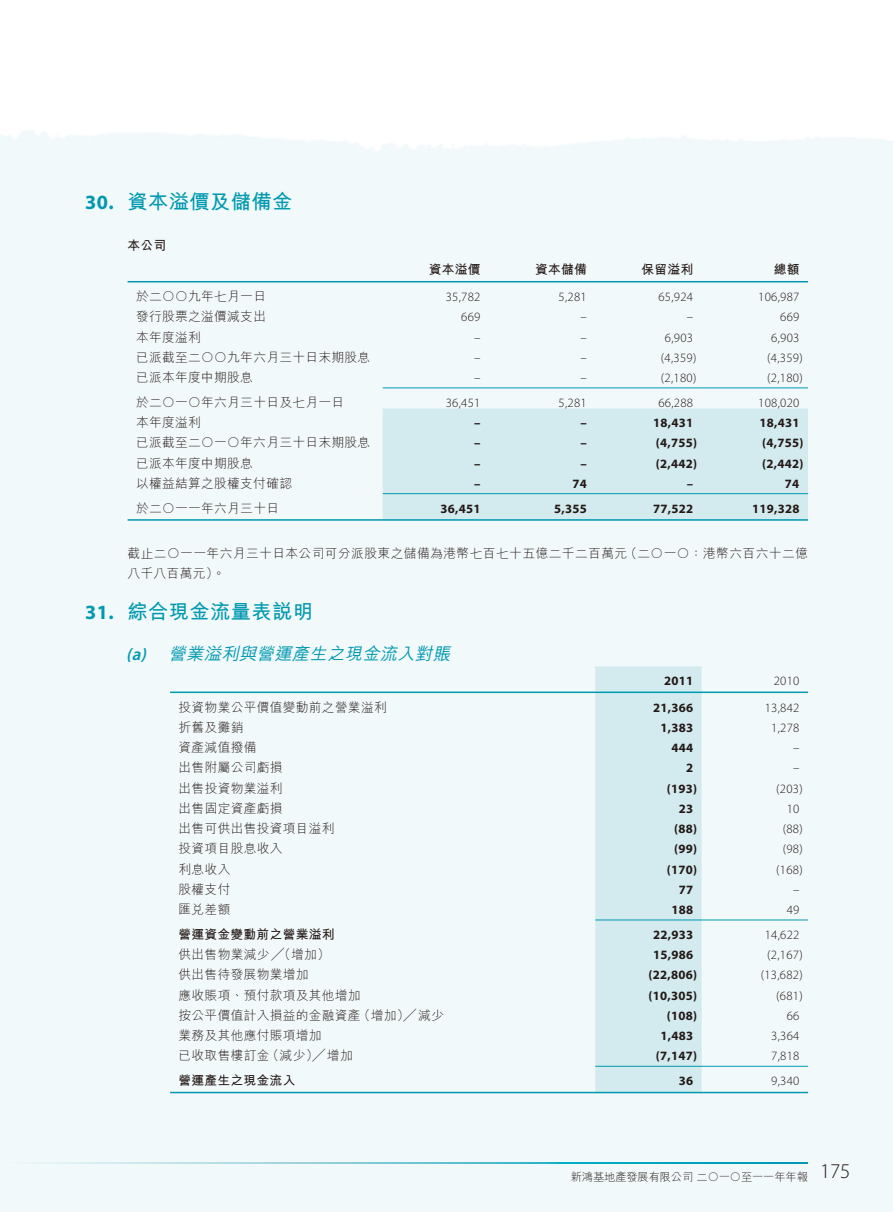
<style>
.page{position:relative;width:893px;height:1212px;background:#fff}
.page>*{position:absolute;margin:0;border:0;box-sizing:border-box;transform-origin:0 0}
.t1{font:20.25px "M Hei HK Bold E Ten B5 H";letter-spacing:.02em;color:#0099b0}
.t2{font:italic 17.25px "M Hei HK Medium E Ten B5 H";color:#0099b0}
.t3{font:12.75px/20.2px "M Hei HK Light E Ten B5 H";letter-spacing:.02em;color:#231916}
.t4{font:300 12.75px "Myriad Pro";letter-spacing:.02em;color:#231916}
.t5{font:700 12.75px "Myriad Pro";letter-spacing:.02em;color:#231916}
.t6{font:12.75px "M Hei HK Bold E Ten B5 H";letter-spacing:.02em;color:#231916}
.t7{font:11.25px "M Hei HK Light E Ten B5 H";letter-spacing:-.01em;color:#231916}
.s1{font-family:"Myriad Pro";font-weight:700}
.s2{font-family:"Myriad Pro";font-weight:600}
</style>
<div class="page">
<div style="left:0;top:131px;width:893px;height:1081px;background:#f2f9fb"></div>
<img style="left:0;top:1163px;width:808px;height:1px">
<div style="left:383px;top:408px;width:425px;height:111px;background:#d3eaef"></div>
<hr style="left:128px;top:281px;width:680px;height:1px;background:#0099b0">
<hr style="left:383px;top:387px;width:319px;height:1px;background:#0099b0">
<hr style="left:702px;top:387px;width:106px;height:1px;background:#0099b0">
<hr style="left:383px;top:493px;width:425px;height:1px;background:#0099b0">
<hr style="left:128px;top:519px;width:680px;height:2px;background:#0099b0">
<div style="left:595px;top:666px;width:107px;height:426px;background:#d3eaef"></div>
<hr style="left:170px;top:691px;width:638px;height:2px;background:#0099b0">
<hr style="left:595px;top:919px;width:213px;height:1px;background:#0099b0">
<hr style="left:595px;top:1066px;width:213px;height:1px;background:#0099b0">
<hr style="left:170px;top:1092px;width:638px;height:1px;background:#0099b0">
<h1 class="t1" style="left:85px;top:194px;width:209px"><span class="s1">30.</span> 資本溢價及儲備金</h1>
<p class="t6" style="left:128px;top:240px;width:40px">本公司</p>
<p class="t6" style="left:429px;top:265px;width:53px">資本溢價</p>
<p class="t6" style="left:535px;top:265px;width:53px">資本儲備</p>
<p class="t6" style="left:641px;top:265px;width:53px">保留溢利</p>
<p class="t6" style="left:774px;top:265px;width:27px">總額</p>
<p class="t3" style="left:136px;top:288px;width:132px">於二○○九年七月一日</p>
<p class="t4" style="left:446px;top:292px;width:36px">35,782</p>
<p class="t4" style="left:559px;top:292px;width:30px">5,281</p>
<p class="t4" style="left:658px;top:292px;width:36px">65,924</p>
<p class="t4" style="left:758px;top:292px;width:43px">106,987</p>
<p class="t3" style="left:136px;top:308px;width:132px">發行股票之溢價減支出</p>
<p class="t4" style="left:461px;top:312px;width:21px">669</p>
<p class="t4" style="left:580px;top:312px;width:8px">–</p>
<p class="t4" style="left:687px;top:312px;width:8px">–</p>
<p class="t4" style="left:780px;top:312px;width:21px">669</p>
<p class="t3" style="left:136px;top:328px;width:66px">本年度溢利</p>
<p class="t4" style="left:474px;top:333px;width:8px">–</p>
<p class="t4" style="left:580px;top:333px;width:8px">–</p>
<p class="t4" style="left:665px;top:333px;width:30px">6,903</p>
<p class="t4" style="left:771px;top:333px;width:30px">6,903</p>
<p class="t3" style="left:136px;top:349px;width:236px">已派截至二○○九年六月三十日末期股息</p>
<p class="t4" style="left:474px;top:353px;width:8px">–</p>
<p class="t4" style="left:580px;top:353px;width:8px">–</p>
<p class="t4" style="left:661px;top:353px;width:37px">(4,359)</p>
<p class="t4" style="left:767px;top:353px;width:37px">(4,359)</p>
<p class="t3" style="left:136px;top:369px;width:118px">已派本年度中期股息</p>
<p class="t4" style="left:474px;top:373px;width:8px">–</p>
<p class="t4" style="left:580px;top:373px;width:8px">–</p>
<p class="t4" style="left:661px;top:373px;width:37px">(2,180)</p>
<p class="t4" style="left:767px;top:373px;width:37px">(2,180)</p>
<p class="t3" style="left:136px;top:394px;width:210px">於二○一○年六月三十日及七月一日</p>
<p class="t4" style="left:446px;top:398px;width:36px">36,451</p>
<p class="t4" style="left:559px;top:398px;width:30px">5,281</p>
<p class="t4" style="left:658px;top:398px;width:36px">66,288</p>
<p class="t4" style="left:758px;top:398px;width:43px">108,020</p>
<p class="t3" style="left:136px;top:414px;width:66px">本年度溢利</p>
<p class="t5" style="left:474px;top:418px;width:8px">–</p>
<p class="t5" style="left:580px;top:418px;width:8px">–</p>
<p class="t5" style="left:653px;top:418px;width:41px">18,431</p>
<p class="t5" style="left:759px;top:418px;width:41px">18,431</p>
<p class="t3" style="left:136px;top:434px;width:236px">已派截至二○一○年六月三十日末期股息</p>
<p class="t5" style="left:474px;top:438px;width:8px">–</p>
<p class="t5" style="left:580px;top:438px;width:8px">–</p>
<p class="t5" style="left:656px;top:438px;width:43px">(4,755)</p>
<p class="t5" style="left:762px;top:438px;width:43px">(4,755)</p>
<p class="t3" style="left:136px;top:454px;width:118px">已派本年度中期股息</p>
<p class="t5" style="left:474px;top:459px;width:8px">–</p>
<p class="t5" style="left:580px;top:459px;width:8px">–</p>
<p class="t5" style="left:656px;top:459px;width:43px">(2,442)</p>
<p class="t5" style="left:762px;top:459px;width:43px">(2,442)</p>
<p class="t3" style="left:136px;top:475px;width:158px">以權益結算之股權支付確認</p>
<p class="t5" style="left:474px;top:479px;width:8px">–</p>
<p class="t5" style="left:572px;top:479px;width:16px">74</p>
<p class="t5" style="left:687px;top:479px;width:8px">–</p>
<p class="t5" style="left:785px;top:479px;width:16px">74</p>
<p class="t3" style="left:136px;top:499px;width:145px">於二○一一年六月三十日</p>
<p class="t5" style="left:440px;top:504px;width:41px">36,451</p>
<p class="t5" style="left:554px;top:504px;width:34px">5,355</p>
<p class="t5" style="left:653px;top:504px;width:41px">77,522</p>
<p class="t5" style="left:752px;top:504px;width:49px">119,328</p>
<p class="t3" style="left:128px;top:545px;width:682px">截止二○一一年六月三十日本公司可分派股東之儲備為港幣七百七十五億二千二百萬元（二○一○：港幣六百六十二億八千八百萬元）。</p>
<h1 class="t1" style="left:85px;top:603px;width:230px"><span class="s1">31.</span> 綜合現金流量表說明</h1>
<h2 class="t2" style="left:126px;top:647px;width:329px"><span class="s2">(a)</span> 營業溢利與營運產生之現金流入對賬</h2>
<p class="t5" style="left:664px;top:676px;width:31px">2011</p>
<p class="t4" style="left:774px;top:676px;width:27px">2010</p>
<p class="t3" style="left:179px;top:698px;width:210px">投資物業公平價值變動前之營業溢利</p>
<p class="t5" style="left:653px;top:703px;width:41px">21,366</p>
<p class="t4" style="left:765px;top:703px;width:36px">13,842</p>
<p class="t3" style="left:179px;top:719px;width:66px">折舊及攤銷</p>
<p class="t5" style="left:660px;top:723px;width:34px">1,383</p>
<p class="t4" style="left:771px;top:723px;width:30px">1,278</p>
<p class="t3" style="left:179px;top:739px;width:79px">資產減值撥備</p>
<p class="t5" style="left:671px;top:743px;width:23px">444</p>
<p class="t4" style="left:793px;top:743px;width:8px">–</p>
<p class="t3" style="left:179px;top:759px;width:105px">出售附屬公司虧損</p>
<p class="t5" style="left:686px;top:763px;width:9px">2</p>
<p class="t4" style="left:793px;top:763px;width:8px">–</p>
<p class="t3" style="left:179px;top:779px;width:105px">出售投資物業溢利</p>
<p class="t5" style="left:667px;top:784px;width:32px">(193)</p>
<p class="t4" style="left:776px;top:784px;width:28px">(203)</p>
<p class="t3" style="left:179px;top:800px;width:105px">出售固定資產虧損</p>
<p class="t5" style="left:679px;top:804px;width:16px">23</p>
<p class="t4" style="left:787px;top:804px;width:14px">10</p>
<p class="t3" style="left:179px;top:820px;width:158px">出售可供出售投資項目溢利</p>
<p class="t5" style="left:674px;top:824px;width:24px">(88)</p>
<p class="t4" style="left:783px;top:824px;width:22px">(88)</p>
<p class="t3" style="left:179px;top:840px;width:105px">投資項目股息收入</p>
<p class="t5" style="left:674px;top:844px;width:24px">(99)</p>
<p class="t4" style="left:783px;top:844px;width:22px">(98)</p>
<p class="t3" style="left:179px;top:860px;width:53px">利息收入</p>
<p class="t5" style="left:667px;top:865px;width:32px">(170)</p>
<p class="t4" style="left:776px;top:865px;width:28px">(168)</p>
<p class="t3" style="left:179px;top:881px;width:53px">股權支付</p>
<p class="t5" style="left:679px;top:885px;width:16px">77</p>
<p class="t4" style="left:793px;top:885px;width:8px">–</p>
<p class="t3" style="left:179px;top:901px;width:53px">匯兌差額</p>
<p class="t5" style="left:671px;top:905px;width:23px">188</p>
<p class="t4" style="left:787px;top:905px;width:14px">49</p>
<p class="t6" style="left:179px;top:929px;width:157px">營運資金變動前之營業溢利</p>
<p class="t5" style="left:653px;top:930px;width:41px">22,933</p>
<p class="t4" style="left:765px;top:930px;width:36px">14,622</p>
<p class="t3" style="left:179px;top:946px;width:153px">供出售物業減少╱（增加）</p>
<p class="t5" style="left:653px;top:950px;width:41px">15,986</p>
<p class="t4" style="left:767px;top:950px;width:37px">(2,167)</p>
<p class="t3" style="left:179px;top:966px;width:132px">供出售待發展物業增加</p>
<p class="t5" style="left:649px;top:970px;width:50px">(22,806)</p>
<p class="t4" style="left:761px;top:970px;width:44px">(13,682)</p>
<p class="t3" style="left:179px;top:986px;width:184px">應收賬項、預付款項及其他增加</p>
<p class="t5" style="left:649px;top:991px;width:50px">(10,305)</p>
<p class="t4" style="left:776px;top:991px;width:28px">(681)</p>
<p class="t3" style="left:179px;top:1007px;width:267px">按公平價值計入損益的金融資產（增加）╱減少</p>
<p class="t5" style="left:667px;top:1011px;width:32px">(108)</p>
<p class="t4" style="left:787px;top:1011px;width:14px">66</p>
<p class="t3" style="left:179px;top:1027px;width:145px">業務及其他應付賬項增加</p>
<p class="t5" style="left:660px;top:1031px;width:34px">1,483</p>
<p class="t4" style="left:771px;top:1031px;width:30px">3,364</p>
<p class="t3" style="left:179px;top:1047px;width:176px">已收取售樓訂金（減少）╱增加</p>
<p class="t5" style="left:656px;top:1051px;width:43px">(7,147)</p>
<p class="t4" style="left:771px;top:1051px;width:30px">7,818</p>
<p class="t6" style="left:179px;top:1076px;width:118px">營運產生之現金流入</p>
<p class="t5" style="left:679px;top:1076px;width:16px">36</p>
<p class="t4" style="left:771px;top:1076px;width:30px">9,340</p>
<p class="t7" style="left:571px;top:1172px;width:281px">新鴻基地產發展有限公司二○一○至一一年年報 <sup>175</sup></p>
</div>
